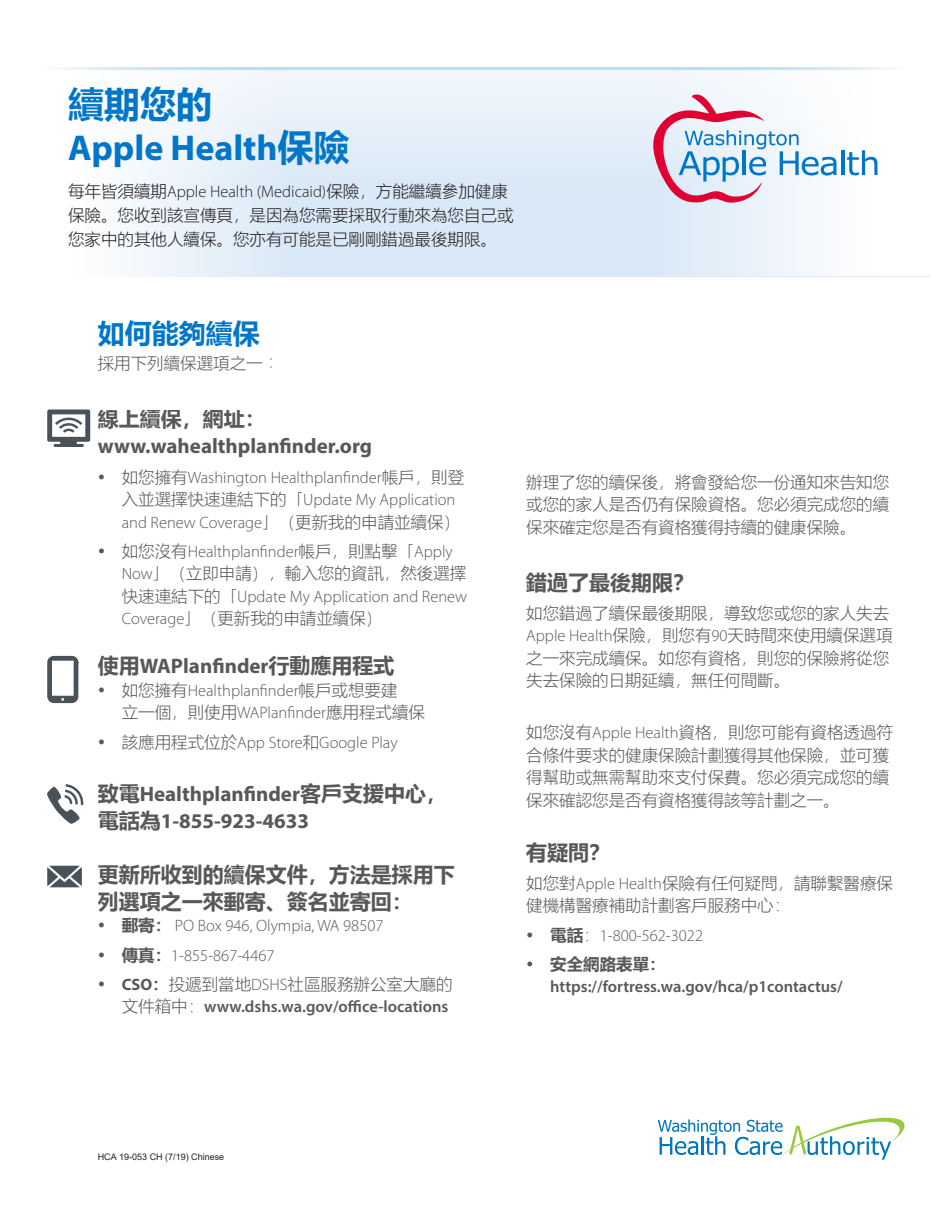
<style>
.page{position:relative;width:945px;height:1215px;background:#fff}
.page>*{position:absolute;margin:0;border:0;box-sizing:border-box;transform-origin:0 0}
.t1{font:700 36px/43.2px "Myriad Pro";color:#0076c8}
.t2{font:700 27px "Microsoft Ya Hei";color:#0076c8}
.t3{font:700 21px/27px "Myriad Pro";color:#57585a}
.t4{font:700 21px/27px "Microsoft Ya Hei";color:#57585a}
.t5{font:300 16.5px/22.5px "Myriad Pro";color:#57585a}
.t6{font:300 16.5px/22.5px "Microsoft Ya Hei";color:#57585a}
.t7{font:600 16.5px/22.5px "Myriad Pro";color:#57585a;text-align:right}
.t8{font:300 16.5px/24px "Microsoft Ya Hei";color:#231f20}
.t9{font:9px "Arial";color:#231f20}
.s1{font-family:"Microsoft Ya Hei"}
.s2{font-family:"Myriad Pro"}
.s3{font-family:"Microsoft Ya Hei";font-weight:700}
.s4{font-weight:700}
.s5{font-family:"Microsoft Ya Hei";font-weight:300}
.s6{font-weight:300}
</style>
<div class="page">
<div style="left:14px;top:68px;width:918px;height:209px;background:linear-gradient(to bottom,#eef5fb,#d4e5f6)"></div>
<div style="left:655px;top:12px;width:277px;height:264px;background:linear-gradient(to right,#e0ecf8,#fff)"></div>
<div style="left:14px;top:14px;width:276px;height:263px;background:linear-gradient(to right,#fff,#e2edf8)"></div>
<hr style="left:841px;top:150px;width:3px;height:25px;background:#0076c8">
<svg style="left:847px;top:150px;width:31px;height:25px"></svg>
<svg style="left:653px;top:94px;width:183px;height:109px"></svg>
<svg style="left:658px;top:1118px;width:246px;height:42px"></svg>
<div style="left:4px;top:0;width:941px;height:68px;background:#fff"></div>
<hr style="left:40px;top:68px;width:864px;height:2px;background:#bfdbf2">
<svg style="left:47px;top:410px;width:43px;height:37px"></svg>
<svg style="left:47px;top:656px;width:31px;height:47px"></svg>
<svg style="left:47px;top:784px;width:37px;height:40px"></svg>
<svg style="left:47px;top:866px;width:35px;height:21px"></svg>
<p class="t1" style="left:68px;top:82px;width:283px"><span class="s1">續期您的<br></span>Apple Health<span class="s1">保險</span></p>
<p class="t8" style="left:68px;top:179px;width:447px">每年皆須續期<span class="s2">Apple Health (Medicaid)</span>保險，方能繼續參加健康保險。您收到該宣傳頁，是因為您需要採取行動來為您自己或您家中的其他人續保。您亦有可能是已剛剛錯過最後期限。</p>
<p class="t2" style="left:98px;top:314px;width:163px">如何能夠續保</p>
<p class="t6" style="left:98px;top:352px;width:183px">採用下列續保選項之一︰</p>
<p class="t3" style="left:98px;top:405px;width:276px"><span class="s1">線上續保，網址：</span>www.wahealthplanfinder.org</p>
<p class="t5" style="left:122px;top:466px;width:344px;text-indent:-24px">• <span class="s1">如您擁有</span>Washington Healthplanfinder<span class="s1">帳戶，則登入並選擇快速連結下的「</span>Update My Application and Renew Coverage<span class="s1">」（更新我的申請並續保）</span></p>
<p class="t5" style="left:122px;top:540px;width:347px;text-indent:-24px">• <span class="s1">如您沒有</span>Healthplanfinder<span class="s1">帳戶，則點擊「</span>Apply<br>Now<span class="s1">」（立即申請），輸入您的資訊，然後選擇快速連結下的「</span>Update My Application and Renew<br>Coverage<span class="s1">」（更新我的申請並續保）</span></p>
<p class="t3" style="left:98px;top:652px;width:298px"><span class="s1">使用</span>WAPlanfinder<span class="s1">行動應用程式</span></p>
<p class="t5" style="left:122px;top:679px;width:305px;text-indent:-24px">• <span class="s1">如您擁有</span>Healthplanfinder<span class="s1">帳戶或想要建<br>立一個，則使用</span>WAPlanfinder<span class="s1">應用程式續保</span></p>
<p class="t5" style="left:98px;top:731px;width:301px">• <span class="s1">該應用程式位於</span>App Store<span class="s1">和</span>Google Play</p>
<p class="t3" style="left:98px;top:780px;width:351px"><span class="s1">致電</span>Healthplanfinder<span class="s1">客戶支援中心，電話為</span>1-855-923-4633</p>
<p class="t4" style="left:98px;top:860px;width:358px">更新所收到的續保文件，方法是採用下列選項之一來郵寄、簽名並寄回：</p>
<p class="t5" style="left:98px;top:914px;width:287px">• <span class="s3">郵寄：</span> PO Box 946, Olympia, WA 98507</p>
<p class="t5" style="left:98px;top:944px;width:178px">• <span class="s3">傳真：</span>1-855-867-4467</p>
<p class="t7" style="left:98px;top:973px;width:356px">• <span class="s4">CSO</span><span class="s3">：</span><span class="s5">投遞到當地</span><span class="s6">DSHS</span><span class="s5">社區服務辦公室大廳的文件箱中：</span>www.dshs.wa.gov/office-locations</p>
<p class="t6" style="left:526px;top:470px;width:365px;text-align:justify">辦理了您的續保後，將會發給您一份通知來告知您或您的家人是否仍有保險資格。您必須完成您的續保來確定您是否有資格獲得持續的健康保險。</p>
<p class="t4" style="left:526px;top:568px;width:169px">錯過了最後期限？</p>
<p class="t6" style="left:526px;top:601px;width:368px">如您錯過了續保最後期限，導致您或您的家人失去<br><span class="s2">Apple Health</span>保險，則您有<span class="s2">90</span>天時間來使用續保選項之一來完成續保。如您有資格，則您的保險將從您失去保險的日期延續，無任何間斷。</p>
<p class="t6" style="left:526px;top:720px;width:368px">如您沒有<span class="s2">Apple Health</span>資格，則您可能有資格透過符合條件要求的健康保險計劃獲得其他保險，並可獲得幫助或無需幫助來支付保費。您必須完成您的續保來確認您是否有資格獲得該等計劃之一。</p>
<p class="t4" style="left:526px;top:838px;width:85px">有疑問？</p>
<p class="t6" style="left:526px;top:871px;width:368px">如您對<span class="s2">Apple Health</span>保險有任何疑問，請聯繫醫療保健機構醫療補助計劃客戶服務中心：</p>
<p class="t5" style="left:526px;top:924px;width:178px">• <span class="s3">電話</span><span class="s1">：</span>1-800-562-3022</p>
<p class="t7" style="left:550px;top:953px;width:294px;text-align:left;text-indent:-24px">• <span class="s3">安全網路表單：</span>https://fortress.wa.gov/hca/p1contactus/</p>
<p class="t9" style="left:98px;top:1151px;width:128px">HCA 19-053 CH (7/19) Chinese</p>
</div>
